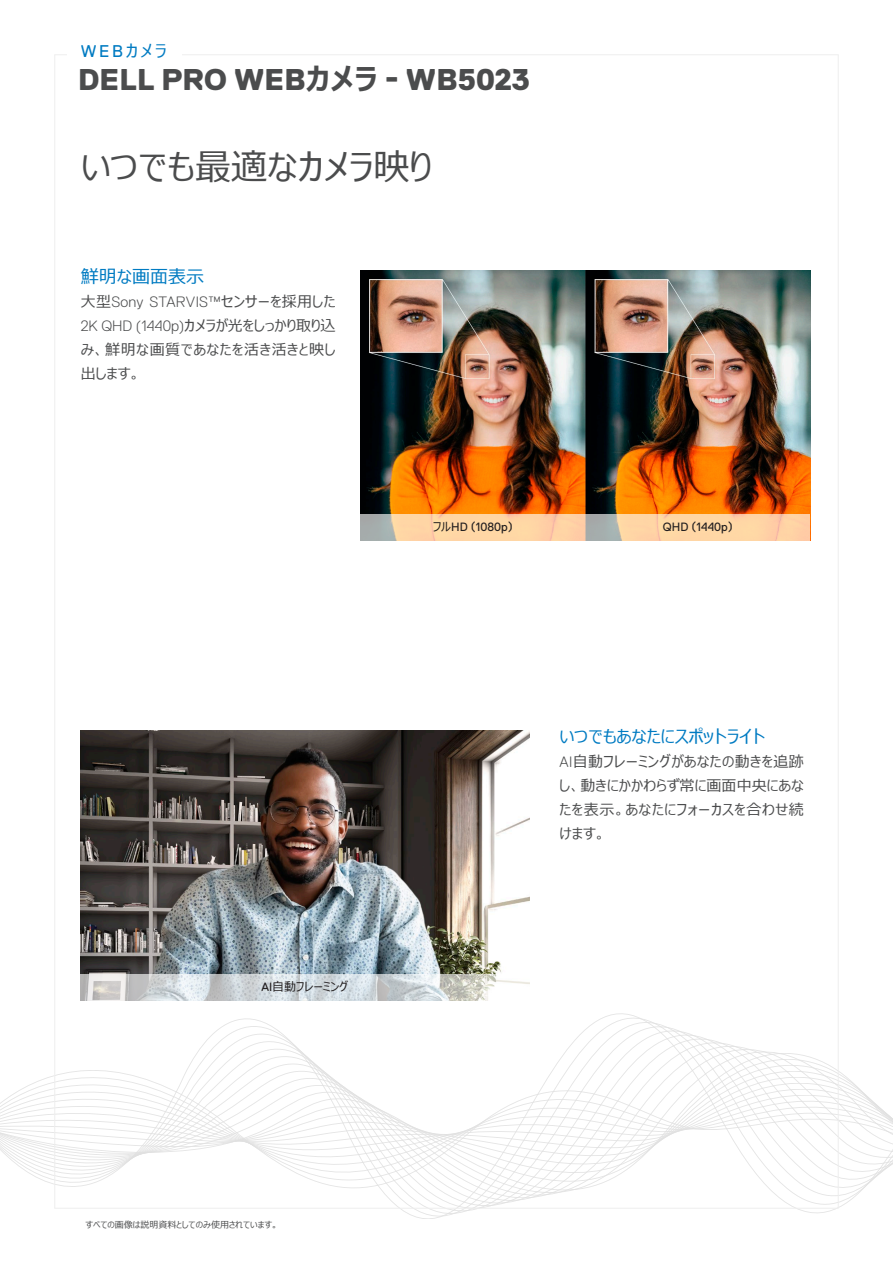
<style>
.page{position:relative;width:893px;height:1263px;background:#fff}
.page>*{position:absolute;margin:0;border:0;box-sizing:border-box;transform-origin:0 0}
.t1{font:36px "Meiryo UI";color:#4b4c4d}
.t2{font:800 30px "Dell Replica";letter-spacing:.01em;color:#4b4c4d}
.t3{font:18px "Meiryo UI";color:#007bc2}
.t4{font:16.95px "Dell Replica";color:#007bc2}
.t5{font:15px/24px "Meiryo UI";letter-spacing:.025em;color:#4b4c4d;text-align:justify}
.t6{font:300 15px "Dell Replica";letter-spacing:.02em;color:#4b4c4d}
.t7{font:12px "Dell Replica";color:#231f20}
.t8{font:12px "Meiryo UI";color:#231f20}
.t9{font:9px "Meiryo UI";color:#4b4c4d}
.s1{font-family:"Meiryo UI"}
.s2{font-family:"Meiryo UI";font-weight:700}
.s3{font-family:"Meiryo UI";font-weight:400}
.s4{font-family:"Dell Replica";font-weight:300}
.s5{font-family:"Dell Replica"}
</style>
<div class="page">
<svg style="left:0;top:1013px;width:893px;height:206px"></svg>
<img style="left:80px;top:730px;width:450px;height:244px">
<svg style="left:80px;top:974px;width:450px;height:26px;background:#d4d8da"></svg>
<img style="left:360px;top:271px;width:450px;height:243px">
<svg style="left:360px;top:514px;width:450px;height:26px;background:#f1cea6"></svg>
<p class="t4" style="left:81px;top:42px;width:87px">WEB<span class="s1">カメラ</span></p>
<h2 class="t2" style="left:78px;top:63px;width:453px">DELL PRO WEB<span class="s2">カメラ</span> - WB5023</h2>
<h1 class="t1" style="left:81px;top:142px;width:353px">いつでも最適なカメラ映り</h1>
<p class="t3" style="left:81px;top:264px;width:125px">鮮明な画面表示</p>
<p class="t6" style="left:81px;top:294px;width:256px"><span class="s3">大型</span>Sony STARVIS™<span class="s3">センサーを採用した</span></p>
<p class="t5" style="left:81px;top:314px;width:256px"><span class="s4">2K QHD (1440p)</span>カメラが光をしっかり取り込み、鮮明な画質であなたを活き活きと映し出します。</p>
<p class="t8" style="left:261px;top:978px;width:89px"><span class="s5">AI</span>自動フレーミング</p>
<p class="t7" style="left:433px;top:520px;width:81px"><span class="s1">フル</span>HD (1080p)</p>
<p class="t7" style="left:663px;top:520px;width:72px">QHD (1440p)</p>
<p class="t3" style="left:559px;top:724px;width:207px">いつでもあなたにスポットライト</p>
<p class="t5" style="left:559px;top:750px;width:246px"><span class="s4">AI</span>自動フレーミングがあなたの動きを追跡し、動きにかかわらず常に画面中央にあなたを表示。あなたにフォーカスを合わせ続けます。</p>
<p class="t9" style="left:85px;top:1218px;width:194px">すべての画像は説明資料としてのみ使用されています。</p>
</div>
